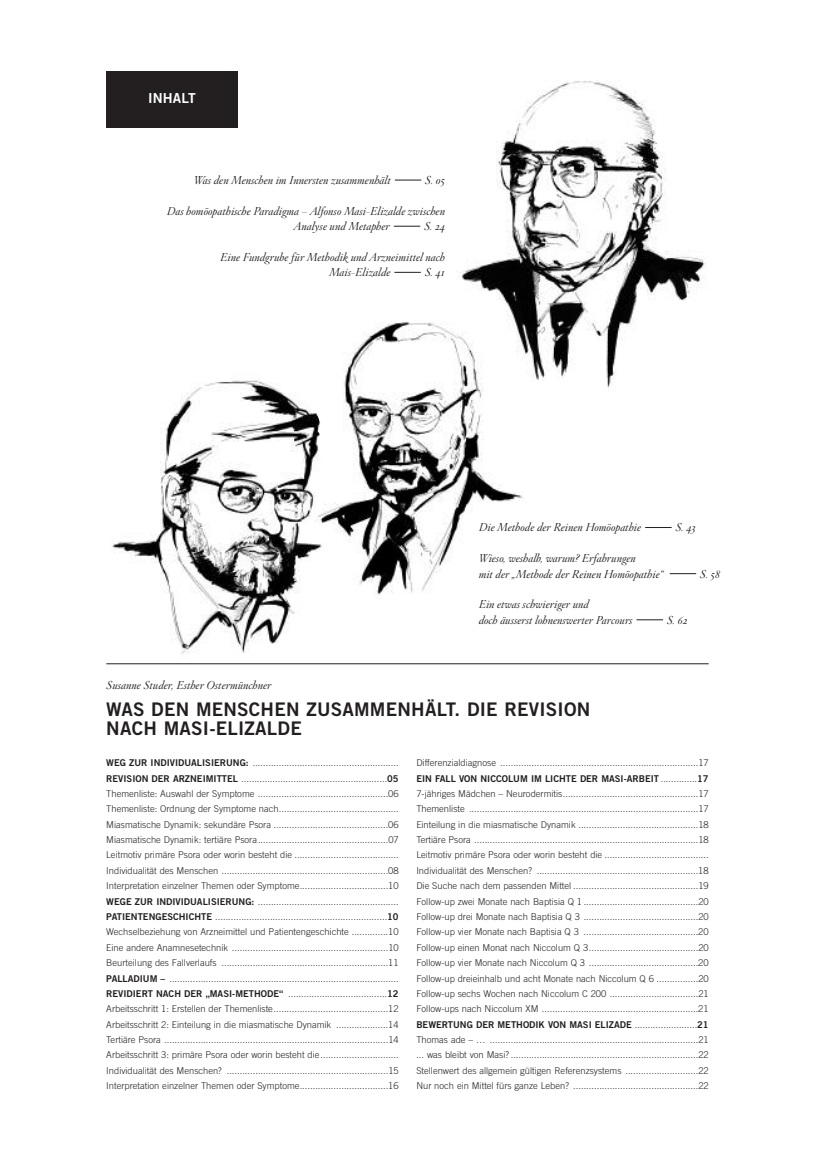
<style>
.page{position:relative;width:815px;height:1152px;background:#fff}
.page>*{position:absolute;margin:0;border:0;box-sizing:border-box;transform-origin:0 0}
.t1{font:18.75px/19.1px "Trade Gothic Bold Two";letter-spacing:.01em;color:#231f20}
.t2{font:13.75px "Trade Gothic Bold Two";letter-spacing:.01em;color:#fff}
.t3{font:italic 11.25px/15.4px "Hoefler Titling HTF Lt";letter-spacing:.01em;color:#231f20}
.t4{font:300 9.38px/15.4px "Trade Gothic";color:#231f20;text-align:justify}
.t5{font:9.38px "Trade Gothic Bold Two";color:#231f20}
.s1{font-family:"Trade Gothic Bold Two";font-weight:400}
.s2{font-family:"Trade Gothic";font-weight:300}
</style>
<div class="page">
<div style="left:106px;top:71px;width:131px;height:57px;background:#231f20"></div>
<hr style="left:106px;top:663px;width:603px;height:1px;background:#231f20">
<img style="left:456px;top:80px;width:251px;height:311px">
<img style="left:338px;top:312px;width:196px;height:284px">
<img style="left:112px;top:380px;width:226px;height:274px">
<svg style="left:394px;top:272px;width:27px;height:1px"></svg>
<svg style="left:394px;top:226px;width:26px;height:1px"></svg>
<svg style="left:395px;top:180px;width:26px;height:1px"></svg>
<svg style="left:637px;top:619px;width:26px;height:1px"></svg>
<svg style="left:670px;top:573px;width:26px;height:1px"></svg>
<svg style="left:645px;top:527px;width:27px;height:1px"></svg>
<h2 class="t2" style="left:148px;top:93px;width:49px">INHALT</h2>
<p class="t3" style="left:194px;top:172px;width:198px">Was den Menschen im Innersten zusammenhält</p>
<p class="t3" style="left:425px;top:172px;width:22px">S. 05</p>
<p class="t3" style="left:294px;top:203px;width:152px;text-indent:-127px">Das homöopathische Paradigma – Alfonso Masi-Elizalde zwischen<br>Analyse und Metapher</p>
<p class="t3" style="left:424px;top:218px;width:22px">S. 24</p>
<p class="t3" style="left:329px;top:249px;width:117px;text-indent:-109px">Eine Fundgrube für Methodik und Arzneimittel nach<br>Mais-Elizalde</p>
<p class="t3" style="left:425px;top:265px;width:22px">S. 41</p>
<p class="t3" style="left:106px;top:677px;width:167px">Susanne Studer, Esther Ostermünchner</p>
<p class="t3" style="left:479px;top:520px;width:164px">Die Methode der Reinen Homöopathie</p>
<p class="t3" style="left:675px;top:520px;width:22px">S. 43</p>
<p class="t3" style="left:479px;top:550px;width:186px">Wieso, weshalb, warum? Erfahrungen<br>mit der „Methode der Reinen Homöopathie“</p>
<p class="t3" style="left:700px;top:566px;width:21px">S. 58</p>
<p class="t3" style="left:479px;top:597px;width:155px">Ein etwas schwieriger und<br>doch äusserst lohnenswerter Parcours</p>
<p class="t3" style="left:667px;top:612px;width:22px">S. 62</p>
<h1 class="t1" style="left:106px;top:702px;width:486px">WAS DEN MENSCHEN ZUSAMMENHÄLT. DIE REVISION<br>NACH MASI-ELIZALDE</h1>
<p class="t4" style="left:106px;top:756px;width:294px"><span class="s1">WEG ZUR INDIVIDUALISIERUNG:</span> ........................................................<br><span class="s1">REVISION DER ARZNEIMITTEL</span> ........................................................<span class="s1">05<br></span>Themenliste: Auswahl der Symptome ..................................................06<br>Themenliste: Ordnung der Symptome nach..............................................<br>Miasmatische Dynamik: sekundäre Psora ............................................06<br>Miasmatische Dynamik: tertiäre Psora..................................................07<br>Leitmotiv primäre Psora oder worin besteht die ........................................<br>Individualität des Menschen ................................................................08<br>Interpretation einzelner Themen oder Symptome..................................10<br><span class="s1">WEGE ZUR INDIVIDUALISIERUNG:</span> ......................................................<br><span class="s1">PATIENTENGESCHICHTE</span> ..................................................................<span class="s1">10<br></span>Wechselbeziehung von Arzneimittel und Patientengeschichte ..............10<br>Eine andere Anamnesetechnik ............................................................10<br>Beurteilung des Fallverlaufs ................................................................11<br><span class="s1">PALLADIUM –</span> ........................................................................................<br><span class="s1">REVIDIERT NACH DER „MASI-METHODE“</span> ......................................<span class="s1">12<br></span>Arbeitsschritt 1: Erstellen der Themenliste............................................12<br>Arbeitsschritt 2: Einteilung in die miasmatische Dynamik ....................14<br>Tertiäre Psora ......................................................................................14<br>Arbeitsschritt 3: primäre Psora oder worin besteht die..............................<br>Individualität des Menschen? ..............................................................15<br>Interpretation einzelner Themen oder Symptome..................................16</p>
<p class="t4" style="left:416px;top:756px;width:294px">Differenzialdiagnose ............................................................................17</p>
<p class="t5" style="left:416px;top:775px;width:294px">EIN FALL VON NICCOLUM IM LICHTE DER MASI-ARBEIT <span class="s2">..............</span>17</p>
<p class="t4" style="left:416px;top:786px;width:294px">7-jähriges Mädchen – Neurodermitis....................................................17<br>Themenliste ........................................................................................17<br>Einteilung in die miasmatische Dynamik ..............................................18<br>Tertiäre Psora ......................................................................................18<br>Leitmotiv primäre Psora oder worin besteht die ........................................<br>Individualität des Menschen? ..............................................................18<br>Die Suche nach dem passenden Mittel ................................................19<br>Follow-up zwei Monate nach Baptisia Q 1 ............................................20<br>Follow-up drei Monate nach Baptisia Q 3 ............................................20<br>Follow-up vier Monate nach Baptisia Q 3 ............................................20<br>Follow-up einen Monat nach Niccolum Q 3..........................................20<br>Follow-up vier Monate nach Niccolum Q 3 ..........................................20<br>Follow-up dreieinhalb und acht Monate nach Niccolum Q 6 ................20<br>Follow-up sechs Wochen nach Niccolum C 200 ..................................21<br>Follow-ups nach Niccolum XM ............................................................21</p>
<p class="t5" style="left:416px;top:1021px;width:294px">BEWERTUNG DER METHODIK VON MASI ELIZADE <span class="s2">........................</span>21</p>
<p class="t4" style="left:416px;top:1032px;width:294px">Thomas ade – … ................................................................................21 ... was bleibt von Masi? ........................................................................22<br>Stellenwert des allgemein gültigen Referenzsystems ............................22<br>Nur noch ein Mittel fürs ganze Leben? ................................................22</p>
</div>
